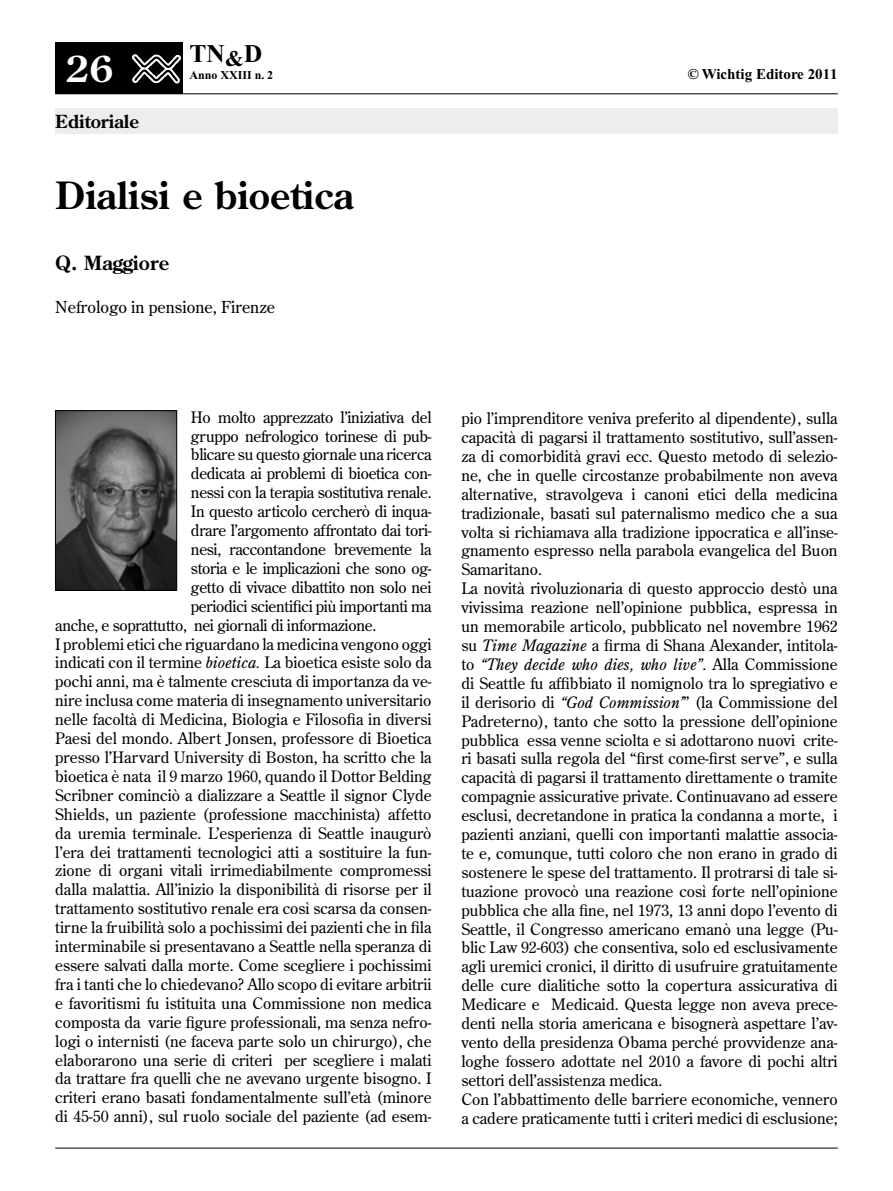
<style>
.page{position:relative;width:893px;height:1191px;background:#fff}
.page>*{position:absolute;margin:0;border:0;box-sizing:border-box;transform-origin:0 0}
.t1{font:700 37.5px "Century Old Style";color:#000}
.t2{font:700 36px "Century Old Style";color:#fff}
.t3{font:700 25.5px "Times New Roman";color:#000}
.t4{font:700 19.5px "Century Old Style";color:#000}
.t5{font:700 18px "Century Old Style";color:#000}
.t6{font:16.5px "Century Old Style";color:#000}
.t7{font:15.75px/18.9px "Century Old Style";color:#000}
.t8{font:15.75px "Century Old Style";letter-spacing:-.02em;color:#000}
.t9{font:700 15px "Times New Roman";color:#000}
.t10{font:700 12px "Times New Roman";color:#000}
.s1{font-style:italic}
</style>
<div class="page">
<hr style="left:55px;top:93px;width:783px;height:1px;background:#000">
<div style="left:55px;top:43px;width:128px;height:51px;background:#000"></div>
<img style="left:132px;top:54px;width:49px;height:30px">
<hr style="left:55px;top:1147px;width:783px;height:1px;background:#000">
<div style="left:55px;top:108px;width:783px;height:26px;background:#eceded"></div>
<img style="left:57px;top:412px;width:118px;height:176px">
<div style="left:55px;top:410px;width:122px;height:180px;border:1px solid #000"></div>
<h2 class="t2" style="left:66px;top:45px;width:49px">26</h2>
<h3 class="t3" style="left:190px;top:39px;width:74px">TN<sub>&amp;</sub>D</h3>
<p class="t10" style="left:190px;top:68px;width:85px">Anno XXIII n. 2</p>
<p class="t9" style="left:688px;top:66px;width:151px">© Wichtig Editore 2011</p>
<p class="t5" style="left:55px;top:110px;width:85px">Editoriale</p>
<h1 class="t1" style="left:55px;top:170px;width:300px">Dialisi e bioetica</h1>
<p class="t4" style="left:55px;top:250px;width:115px">Q. Maggiore</p>
<p class="t6" style="left:55px;top:296px;width:221px">Nefrologo in pensione, Firenze</p>
<p class="t8" style="left:191px;top:407px;width:242px">Ho molto apprezzato l’iniziativa del</p>
<p class="t8" style="left:191px;top:426px;width:242px">gruppo nefrologico torinese di pub-</p>
<p class="t8" style="left:191px;top:444px;width:242px">blicare su questo giornale una ricerca</p>
<p class="t8" style="left:191px;top:463px;width:242px">dedicata ai problemi di bioetica con-</p>
<p class="t8" style="left:191px;top:482px;width:242px">nessi con la terapia sostitutiva renale.</p>
<p class="t8" style="left:191px;top:501px;width:242px">In questo articolo cercherò di inqua-</p>
<p class="t8" style="left:191px;top:520px;width:242px">drare l’argomento affrontato dai tori-</p>
<p class="t8" style="left:191px;top:539px;width:242px">nesi, raccontandone brevemente la</p>
<p class="t8" style="left:191px;top:558px;width:242px">storia e le implicazioni che sono og-</p>
<p class="t8" style="left:191px;top:577px;width:242px">getto di vivace dibattito non solo nei</p>
<p class="t8" style="left:191px;top:596px;width:242px">periodici scientifici più importanti ma</p>
<p class="t8" style="left:55px;top:615px;width:322px">anche, e soprattutto, nei giornali di informazione.</p>
<p class="t7" style="left:55px;top:634px;width:378px">I problemi etici che riguardano la medicina vengono oggi</p>
<p class="t7" style="left:55px;top:653px;width:378px">indicati con il termine <span class="s1">bioetica.</span> La bioetica esiste solo da</p>
<p class="t7" style="left:55px;top:671px;width:378px">pochi anni, ma è talmente cresciuta di importanza da ve-</p>
<p class="t7" style="left:55px;top:690px;width:378px">nire inclusa come materia di insegnamento universitario</p>
<p class="t7" style="left:55px;top:709px;width:378px">nelle facoltà di Medicina, Biologia e Filosofia in diversi</p>
<p class="t7" style="left:55px;top:728px;width:378px">Paesi del mondo. Albert Jonsen, professore di Bioetica</p>
<p class="t7" style="left:55px;top:747px;width:378px">presso l’Harvard University di Boston, ha scritto che la</p>
<p class="t7" style="left:55px;top:766px;width:378px">bioetica è nata il 9 marzo 1960, quando il Dottor Belding</p>
<p class="t7" style="left:55px;top:785px;width:378px">Scribner cominciò a dializzare a Seattle il signor Clyde</p>
<p class="t7" style="left:55px;top:804px;width:378px">Shields, un paziente (professione macchinista) affetto</p>
<p class="t7" style="left:55px;top:823px;width:378px">da uremia terminale. L’esperienza di Seattle inaugurò</p>
<p class="t7" style="left:55px;top:842px;width:378px">l’era dei trattamenti tecnologici atti a sostituire la fun-</p>
<p class="t7" style="left:55px;top:860px;width:378px">zione di organi vitali irrimediabilmente compromessi</p>
<p class="t7" style="left:55px;top:879px;width:378px">dalla malattia. All’inizio la disponibilità di risorse per il</p>
<p class="t7" style="left:55px;top:898px;width:378px">trattamento sostitutivo renale era così scarsa da consen-</p>
<p class="t7" style="left:55px;top:917px;width:378px">tirne la fruibilità solo a pochissimi dei pazienti che in fila</p>
<p class="t7" style="left:55px;top:936px;width:378px">interminabile si presentavano a Seattle nella speranza di</p>
<p class="t7" style="left:55px;top:955px;width:378px">essere salvati dalla morte. Come scegliere i pochissimi</p>
<p class="t7" style="left:55px;top:974px;width:378px">fra i tanti che lo chiedevano? Allo scopo di evitare arbitrii</p>
<p class="t7" style="left:55px;top:993px;width:378px">e favoritismi fu istituita una Commissione non medica</p>
<p class="t7" style="left:55px;top:1012px;width:378px">composta da varie figure professionali, ma senza nefro-</p>
<p class="t7" style="left:55px;top:1031px;width:378px">logi o internisti (ne faceva parte solo un chirurgo), che</p>
<p class="t7" style="left:55px;top:1049px;width:378px">elaborarono una serie di criteri per scegliere i malati</p>
<p class="t7" style="left:55px;top:1068px;width:378px">da trattare fra quelli che ne avevano urgente bisogno. I</p>
<p class="t7" style="left:55px;top:1087px;width:378px">criteri erano basati fondamentalmente sull’età (minore</p>
<p class="t7" style="left:55px;top:1106px;width:378px">di 45-50 anni), sul ruolo sociale del paziente (ad esem-</p>
<p class="t7" style="left:461px;top:408px;width:378px">pio l’imprenditore veniva preferito al dipendente), sulla capacità di pagarsi il trattamento sostitutivo, sull’assen&shy;za di comorbidità gravi ecc. Questo metodo di selezio&shy;ne, che in quelle circostanze probabilmente non aveva alternative, stravolgeva i canoni etici della medicina tradizionale, basati sul paternalismo medico che a sua volta si richiamava alla tradizione ippocratica e all’inse&shy;gnamento espresso nella parabola evangelica del Buon Samaritano.<br>La novità rivoluzionaria di questo approccio destò una vivissima reazione nell’opinione pubblica, espressa in un memorabile articolo, pubblicato nel novembre 1962 su <span class="s1">Time Magazine</span> a firma di Shana Alexander, intitola&shy;to <span class="s1">“They decide who dies, who live”</span>. Alla Commissione di Seattle fu affibbiato il nomignolo tra lo spregiativo e il derisorio di <span class="s1">“God Commission’</span>” (la Commissione del Padreterno), tanto che sotto la pressione dell’opinione pubblica essa venne sciolta e si adottarono nuovi crite&shy;ri basati sulla regola del “first come-first serve”, e sulla capacità di pagarsi il trattamento direttamente o tramite compagnie assicurative private. Continuavano ad essere esclusi, decretandone in pratica la condanna a morte, i pazienti anziani, quelli con importanti malattie associa&shy;te e, comunque, tutti coloro che non erano in grado di sostenere le spese del trattamento. Il protrarsi di tale si&shy;tuazione provocò una reazione così forte nell’opinione pubblica che alla fine, nel 1973, 13 anni dopo l’evento di Seattle, il Congresso americano emanò una legge (Pu&shy;blic Law 92-603) che consentiva, solo ed esclusivamente agli uremici cronici, il diritto di usufruire gratuitamente delle cure dialitiche sotto la copertura assicurativa di Medicare e Medicaid. Questa legge non aveva prece&shy;denti nella storia americana e bisognerà aspettare l’av&shy;vento della presidenza Obama perché provvidenze ana&shy;loghe fossero adottate nel 2010 a favore di pochi altri settori dell’assistenza medica.<br>Con l’abbattimento delle barriere economiche, vennero a cadere praticamente tutti i criteri medici di esclusione;</p>
</div>
